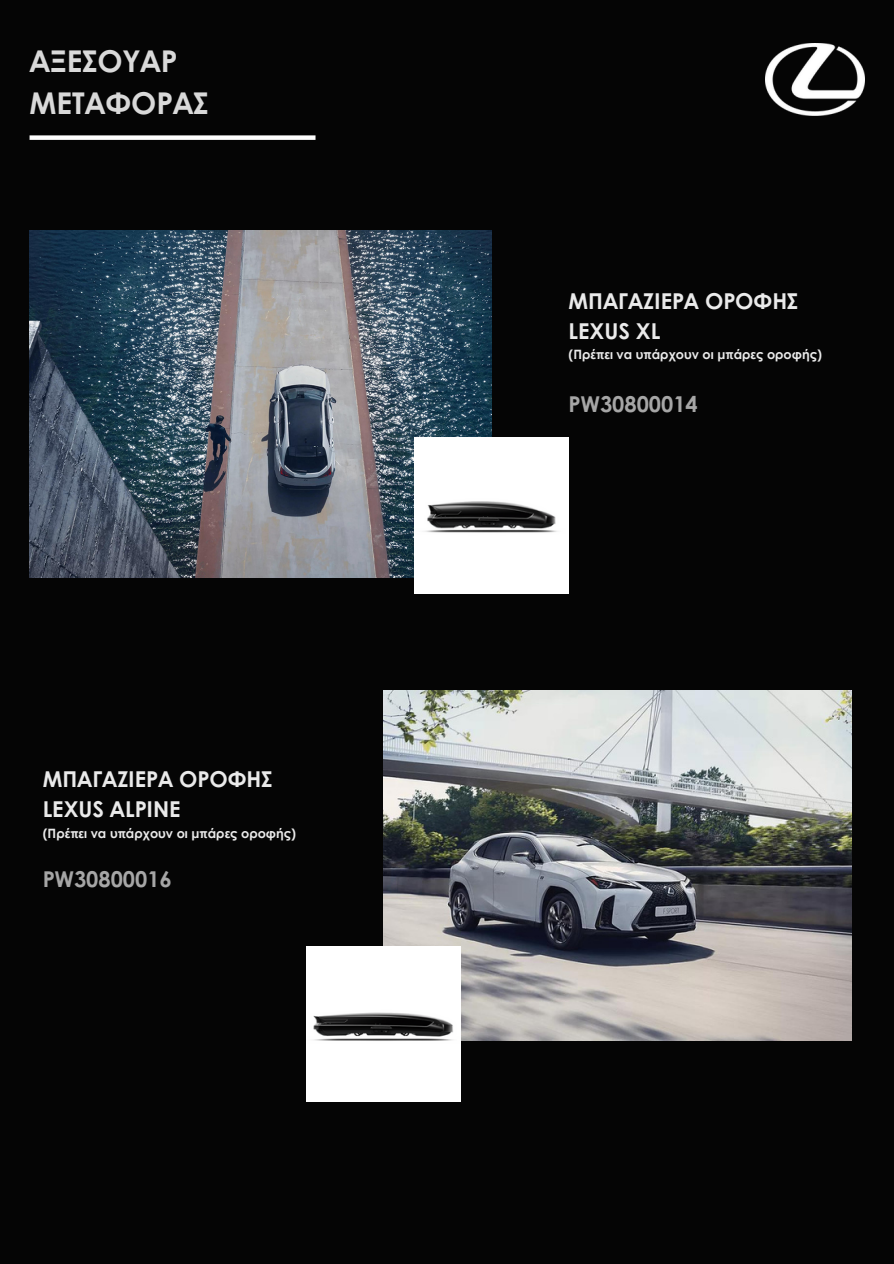
<style>
.page{position:relative;width:894px;height:1264px;background:#fff}
.page>*{position:absolute;margin:0;border:0;box-sizing:border-box;transform-origin:0 0}
.t1{font:700 30px/41.7px "Century Gothic";color:#d9d9d9}
.t2{font:700 21.9px/30px "Century Gothic";color:#eaeaea}
.t3{font:700 21.75px "Century Gothic";color:#a6a6a6}
.t4{font:700 12.9px "Century Gothic";color:#eaeaea}
</style>
<div class="page">
<div style="left:0;top:0;width:893px;height:1263px;background:#050505"></div>
<img style="left:383px;top:690px;width:467px;height:350px">
<img style="left:30px;top:230px;width:461px;height:347px">
<img style="left:414px;top:438px;width:154px;height:155px">
<div style="left:30px;top:135px;width:285px;height:5px;background:#fff"></div>
<img style="left:306px;top:947px;width:155px;height:154px">
<img style="left:765px;top:44px;width:98px;height:72px">
<h2 class="t1" style="left:30px;top:39px;width:180px">ΑΞΕΣΟΥΑΡ<br>ΜΕΤΑΦΟΡΑΣ</h2>
<h2 class="t2" style="left:43px;top:763px;width:231px">ΜΠΑΓΑΖΙΕΡΑ ΟΡΟΦΗΣ<br>LEXUS ALPINE</h2>
<p class="t4" style="left:43px;top:823px;width:255px">(Πρέπει να υπάρχουν οι μπάρες οροφής)</p>
<p class="t3" style="left:43px;top:862px;width:130px">PW30800016</p>
<h2 class="t2" style="left:568px;top:285px;width:231px">ΜΠΑΓΑΖΙΕΡΑ ΟΡΟΦΗΣ<br>LEXUS XL</h2>
<p class="t4" style="left:568px;top:345px;width:255px">(Πρέπει να υπάρχουν οι μπάρες οροφής)</p>
<h2 class="t3" style="left:568px;top:387px;width:131px">PW30800014</h2>
</div>
